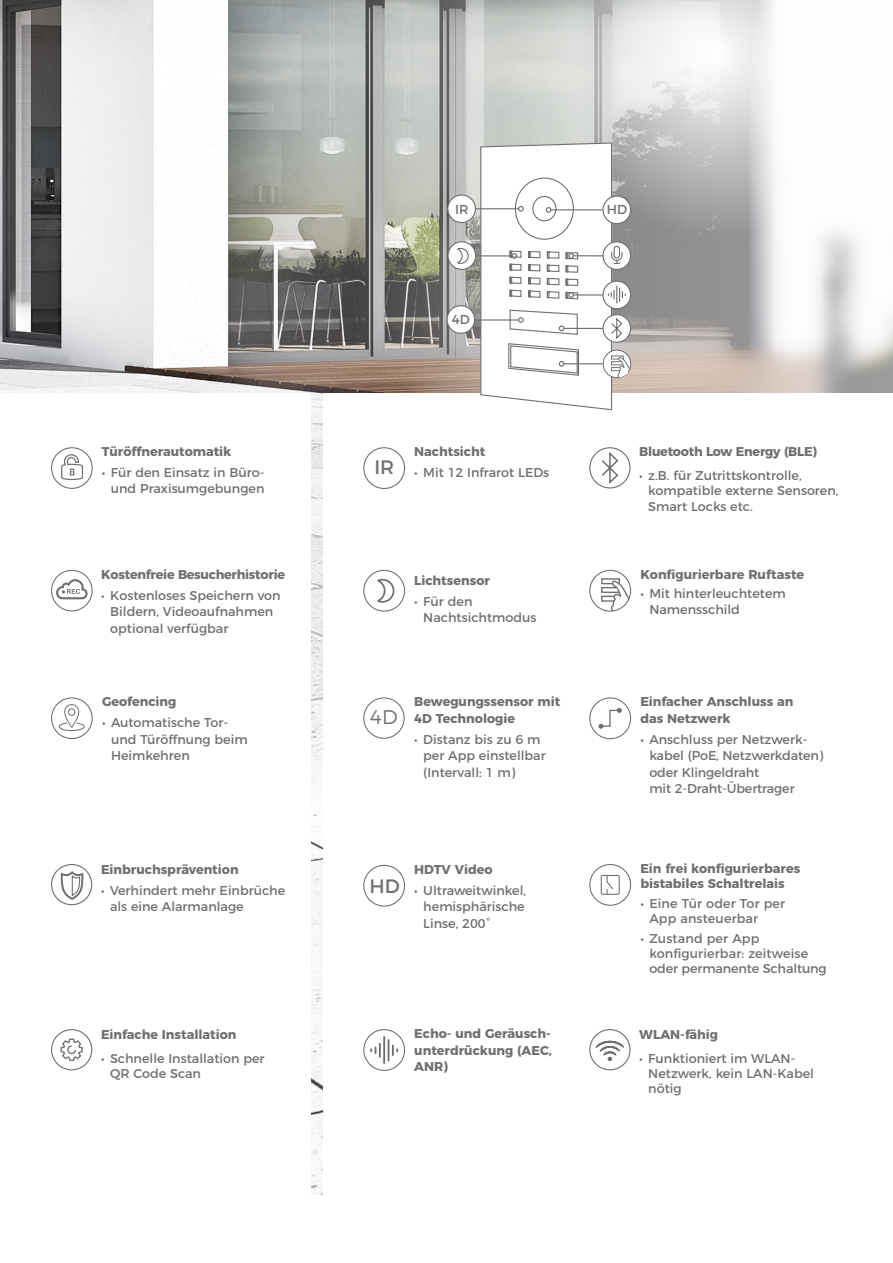
<style>
.page{position:relative;width:893px;height:1263px;background:#fff}
.page>*{position:absolute;margin:0;border:0;box-sizing:border-box;transform-origin:0 0}
.t1{font:300 19.8px "Montserrat";color:#706f6f}
.t2{font:19.35px "Montserrat";color:#706f6f}
.t3{font:12.9px "Montserrat";color:#706f6f}
.t4{font:12.75px/16.5px "Montserrat";color:#706f6f}
.t5{font:700 12.75px/16.5px "Montserrat";color:#706f6f}
.t6{font:700 12.75px "Montserrat";letter-spacing:-.02em;color:#706f6f}
.s1{font-weight:700}
</style>
<div class="page">
<img style="left:0;top:0;width:323px;height:1195px">
<svg style="left:204px;top:0;width:689px;height:422px;background:#afaeaa"></svg>
<svg style="left:516px;top:0;width:377px;height:258px"></svg>
<div style="left:323px;top:393px;width:570px;height:870px;background:#fff"></div>
<div style="left:0;top:393px;width:310px;height:870px;background:#fff"></div>
<svg style="left:595px;top:1040px;width:29px;height:21px"></svg>
<div style="left:589px;top:1029px;width:42px;height:41px;border:1px solid #706f6f;border-radius:50%"></div>
<svg style="left:51px;top:447px;width:42px;height:42px"></svg>
<svg style="left:51px;top:570px;width:42px;height:41px"></svg>
<svg style="left:51px;top:697px;width:42px;height:42px"></svg>
<div style="left:589px;top:447px;width:42px;height:41px;border:1px solid #706f6f;border-radius:50%"></div>
<svg style="left:600px;top:450px;width:19px;height:36px"></svg>
<svg style="left:363px;top:447px;width:42px;height:42px"></svg>
<svg style="left:363px;top:570px;width:42px;height:42px"></svg>
<svg style="left:363px;top:697px;width:42px;height:42px"></svg>
<svg style="left:363px;top:865px;width:42px;height:42px"></svg>
<svg style="left:363px;top:1029px;width:42px;height:42px"></svg>
<svg style="left:589px;top:570px;width:42px;height:42px"></svg>
<svg style="left:589px;top:697px;width:42px;height:42px"></svg>
<svg style="left:589px;top:864px;width:42px;height:42px"></svg>
<div style="left:51px;top:864px;width:41px;height:41px;border:1px solid #706f6f;border-radius:50%"></div>
<svg style="left:61px;top:871px;width:22px;height:29px"></svg>
<svg style="left:60px;top:1038px;width:23px;height:23px"></svg>
<div style="left:51px;top:1029px;width:41px;height:41px;border:1px solid #706f6f;border-radius:50%"></div>
<div style="left:447px;top:306px;width:28px;height:27px;background:#fff;border-radius:50%"></div>
<div style="left:446px;top:305px;width:29px;height:29px;border:1px solid #706f6f;border-radius:50%"></div>
<hr style="left:475px;top:319px;width:44px;height:2px;background:#706f6f">
<div style="left:448px;top:242px;width:28px;height:27px;background:#fff;border-radius:50%"></div>
<div style="left:447px;top:241px;width:29px;height:29px;border:1px solid #706f6f;border-radius:50%"></div>
<hr style="left:476px;top:255px;width:36px;height:1px;background:#706f6f">
<svg style="left:457px;top:247px;width:12px;height:17px"></svg>
<div style="left:448px;top:195px;width:27px;height:28px;background:#fff;border-radius:50%"></div>
<div style="left:447px;top:194px;width:29px;height:29px;border:1px solid #706f6f;border-radius:50%"></div>
<hr style="left:476px;top:208px;width:43px;height:1px;background:#706f6f">
<svg style="left:480px;top:142px;width:151px;height:269px"></svg>
<p class="t5" style="left:102px;top:444px;width:131px">Türöffnerautomatik</p>
<p class="t4" style="left:102px;top:464px;width:164px;text-align:right">• Für den Einsatz in Büro&shy;und Praxisumgebungen</p>
<p class="t6" style="left:101px;top:569px;width:185px">Kostenfreie Besucherhistorie</p>
<p class="t4" style="left:110px;top:587px;width:172px;text-indent:-9px">• Kostenloses Speichern von<br>Bildern, Videoaufnahmen optional verfügbar</p>
<p class="t5" style="left:102px;top:694px;width:76px">Geofencing</p>
<p class="t4" style="left:111px;top:714px;width:138px;text-indent:-9px">• Automatische Tor&shy;und Türöffnung beim<br>Heimkehren</p>
<p class="t5" style="left:101px;top:862px;width:139px">Einbruchsprävention</p>
<p class="t4" style="left:110px;top:882px;width:177px;text-indent:-9px">• Verhindert mehr Einbrüche als eine Alarmanlage</p>
<p class="t5" style="left:101px;top:1027px;width:137px">Einfache Installation</p>
<p class="t4" style="left:110px;top:1050px;width:156px;line-height:15.3px;text-indent:-9px">• Schnelle Installation per<br>QR Code Scan</p>
<p class="t3" style="left:455px;top:202px;width:15px">IR</p>
<p class="t3" style="left:607px;top:202px;width:22px">HD</p>
<p class="t3" style="left:452px;top:312px;width:20px">4D</p>
<p class="t4" style="left:374px;top:441px;width:176px;line-height:20.7px;text-indent:40px"><span class="s1">Nachtsicht<br></span><sup>IR</sup> • Mit 12 Infrarot LEDs</p>
<p class="t5" style="left:414px;top:573px;width:77px">Lichtsensor</p>
<p class="t4" style="left:423px;top:593px;width:115px;text-indent:-9px">• Für den<br>Nachtsichtmodus</p>
<h1 class="t1" style="left:370px;top:706px;width:29px">4D</h1>
<p class="t5" style="left:414px;top:694px;width:147px">Bewegungssensor mit<br>4D Technologie</p>
<p class="t4" style="left:423px;top:731px;width:124px;text-indent:-9px">• Distanz bis zu 6 m per App einstellbar (Intervall: 1 m)</p>
<h2 class="t2" style="left:369px;top:875px;width:32px">HD</h2>
<p class="t5" style="left:414px;top:862px;width:80px">HDTV Video</p>
<p class="t4" style="left:423px;top:882px;width:104px;text-align:justify;text-indent:-9px">• Ultraweitwinkel, hemisphärische Linse, 200°</p>
<p class="t5" style="left:414px;top:1026px;width:139px;text-align:justify">Echo- und Geräusch&shy;unterdrückung (AEC, ANR)</p>
<p class="t6" style="left:639px;top:446px;width:179px">Bluetooth Low Energy (BLE)</p>
<p class="t4" style="left:648px;top:468px;width:192px;line-height:15.3px;text-indent:-9px">• z.B. für Zutrittskontrolle, kompatible externe Sensoren,<br>Smart Locks etc.</p>
<p class="t5" style="left:640px;top:567px;width:165px">Konfigurierbare Ruftaste</p>
<p class="t4" style="left:649px;top:586px;width:138px;line-height:15.3px;text-indent:-9px">• Mit hinterleuchtetem<br>Namensschild</p>
<p class="t5" style="left:640px;top:694px;width:155px">Einfacher Anschluss an das Netzwerk</p>
<p class="t4" style="left:649px;top:731px;width:175px;text-indent:-9px">• Anschluss per Netzwerk - kabel (PoE, Netzwerkdaten) oder Klingeldraht<br>mit 2-Draht-Übertrager</p>
<p class="t5" style="left:640px;top:861px;width:161px;line-height:15.3px">Ein frei konfigurierbares bistabiles Schaltrelais</p>
<p class="t4" style="left:649px;top:895px;width:137px;line-height:15.3px;text-indent:-9px">• Eine Tür oder Tor per<br>App ansteuerbar</p>
<p class="t4" style="left:649px;top:930px;width:179px;line-height:15.3px;text-indent:-9px">• Zustand per App konfigurierbar: zeitweise oder permanente Schaltung</p>
<p class="t5" style="left:639px;top:1027px;width:80px">WLAN-fähig</p>
<p class="t4" style="left:648px;top:1050px;width:167px;line-height:15.3px;text-indent:-9px">• Funktioniert im WLAN-<br>Netzwerk, kein LAN-Kabel nötig</p>
</div>
